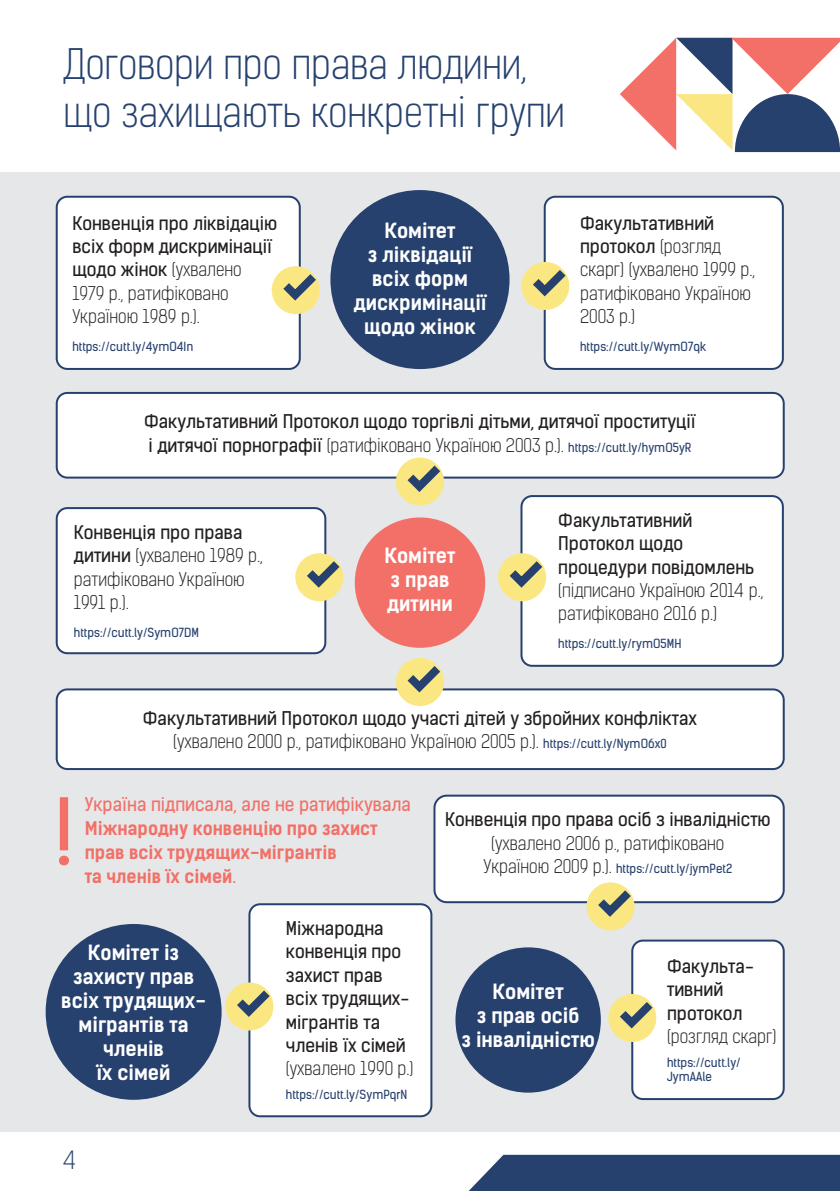
<style>
.page{position:relative;width:840px;height:1191px;background:#fff}
.page>*{position:absolute;margin:0;border:0;box-sizing:border-box;transform-origin:0 0}
.t1{font:87.4px "Kelson Sans Regular RU";color:#f27067}
.t2{font:40px/48px "Kelson Sans Light RU";color:#27416e}
.t3{font:23.8px "Kelson Sans Light RU";color:#27416e}
.t4{font:20px/24px "Kelson Sans Bold RU";color:#fff;text-align:center}
.t5{font:18px/23.4px "Kelson Sans Regular RU";color:#231f20}
.t6{font:18px/23.4px "Kelson Sans Light RU";color:#231f20}
.t7{font:18px/24px "Kelson Sans Bold RU";color:#f27067}
.t8{font:18px "Kelson Sans Regular RU";color:#f27067}
.t9{font:12px/14px "Kelson Sans Regular RU";color:#27416e}
.s1{font-family:"Kelson Sans Light RU"}
.s2{font-family:"Kelson Sans Regular RU"}
.s3{font-family:"Kelson Sans Regular RU";font-size:12px;color:#27416e}
.s4{font-family:"Kelson Sans Light RU";font-size:18px;color:#231f20}
</style>
<div class="page">
<div style="left:0;top:172px;width:839px;height:959px;background:#e6e7e9"></div>
<svg style="left:620px;top:38px;width:219px;height:114px"></svg>
<svg style="left:468px;top:1154px;width:371px;height:37px;background:#364e78"></svg>
<div style="left:354px;top:517px;width:131px;height:131px;background:#f27067;border-radius:50%"></div>
<div style="left:57px;top:508px;width:268px;height:145px;background:#fff;border-radius:11px"></div>
<div style="left:56px;top:507px;width:270px;height:147px;border:2px solid #27416e;border-radius:11px"></div>
<div style="left:295px;top:553px;width:48px;height:48px;background:#fae782;border-radius:50%"></div>
<svg style="left:298px;top:553px;width:46px;height:40px"></svg>
<div style="left:521px;top:496px;width:261px;height:170px;background:#fff;border-radius:11px"></div>
<div style="left:520px;top:495px;width:263px;height:172px;border:2px solid #27416e;border-radius:11px"></div>
<div style="left:498px;top:553px;width:48px;height:48px;background:#fae782;border-radius:50%"></div>
<svg style="left:501px;top:553px;width:46px;height:40px"></svg>
<div style="left:455px;top:947px;width:145px;height:145px;background:#27416e;border-radius:50%"></div>
<div style="left:434px;top:795px;width:349px;height:107px;background:#fff;border-radius:12px"></div>
<div style="left:433px;top:794px;width:351px;height:109px;border:2px solid #27416e;border-radius:12px"></div>
<div style="left:586px;top:882px;width:48px;height:48px;background:#fae782;border-radius:50%"></div>
<svg style="left:589px;top:882px;width:50px;height:40px"></svg>
<div style="left:632px;top:940px;width:151px;height:159px;background:#fff;border-radius:11px"></div>
<div style="left:631px;top:939px;width:153px;height:161px;border:2px solid #27416e;border-radius:11px"></div>
<div style="left:608px;top:994px;width:48px;height:48px;background:#fae782;border-radius:50%"></div>
<svg style="left:611px;top:993px;width:46px;height:41px"></svg>
<div style="left:57px;top:393px;width:726px;height:84px;background:#fff;border-radius:11px"></div>
<div style="left:56px;top:392px;width:728px;height:86px;border:2px solid #27416e;border-radius:11px"></div>
<div style="left:57px;top:689px;width:726px;height:80px;background:#fff;border-radius:11px"></div>
<div style="left:56px;top:688px;width:728px;height:82px;border:2px solid #27416e;border-radius:11px"></div>
<div style="left:396px;top:658px;width:48px;height:48px;background:#fae782;border-radius:50%"></div>
<svg style="left:399px;top:658px;width:49px;height:40px"></svg>
<div style="left:396px;top:457px;width:48px;height:48px;background:#fae782;border-radius:50%"></div>
<svg style="left:399px;top:457px;width:49px;height:41px"></svg>
<div style="left:330px;top:190px;width:179px;height:179px;background:#27416e;border-radius:50%"></div>
<div style="left:57px;top:197px;width:242px;height:172px;background:#fff;border-radius:11px"></div>
<div style="left:56px;top:196px;width:244px;height:174px;border:2px solid #27416e;border-radius:11px"></div>
<div style="left:271px;top:266px;width:48px;height:48px;background:#fae782;border-radius:50%"></div>
<svg style="left:275px;top:266px;width:45px;height:40px"></svg>
<div style="left:544px;top:197px;width:238px;height:172px;background:#fff;border-radius:11px"></div>
<div style="left:543px;top:196px;width:240px;height:174px;border:2px solid #27416e;border-radius:11px"></div>
<div style="left:521px;top:262px;width:48px;height:48px;background:#fae782;border-radius:50%"></div>
<svg style="left:524px;top:261px;width:46px;height:41px"></svg>
<div style="left:46px;top:924px;width:175px;height:175px;background:#27416e;border-radius:50%"></div>
<div style="left:249px;top:904px;width:182px;height:212px;background:#fff;border-radius:11px"></div>
<div style="left:248px;top:903px;width:184px;height:214px;border:2px solid #27416e;border-radius:11px"></div>
<div style="left:225px;top:982px;width:48px;height:48px;background:#fae782;border-radius:50%"></div>
<svg style="left:228px;top:982px;width:46px;height:40px"></svg>
<h2 class="t2" style="left:64px;top:41px;width:502px">Договори про права людини, що захищають конкретні групи</h2>
<p class="t5" style="left:72px;top:211px;width:206px">Конвенція про ліквідацію всіх форм дискримінації щодо жінок <span class="s1">(ухвалено</span></p>
<p class="t6" style="left:72px;top:282px;width:157px">1979 р., ратифіковано<br>Україною 1989 р.).</p>
<p class="t9" style="left:72px;top:339px;width:122px">https://cutt.ly/4ymO4In</p>
<p class="t4" style="left:353px;top:218px;width:134px">Комітет<br>з ліквідації всіх форм дискримінації щодо жінок</p>
<p class="t5" style="left:579px;top:211px;width:142px">Факультативний протокол <span class="s1">(розгляд</span></p>
<p class="t6" style="left:579px;top:258px;width:176px">скарг) (ухвалено 1999 р., ратифіковано Україною<br>2003 р.)</p>
<p class="t9" style="left:579px;top:339px;width:127px">https://cutt.ly/WymO7qk</p>
<p class="t5" style="left:144px;top:410px;width:553px">Факультативний Протокол щодо торгівлі дітьми, дитячої проституції</p>
<p class="t6" style="left:148px;top:434px;width:544px"><span class="s2">і дитячої порнографії</span> (ратифіковано Україною 2003 р.). <span class="s3">https://cutt.ly/hymO5yR</span></p>
<p class="t5" style="left:74px;top:520px;width:170px">Конвенція про права</p>
<p class="t6" style="left:74px;top:544px;width:190px"><span class="s2">дитини</span> (ухвалено 1989 р., ратифіковано Україною<br>1991 р.).</p>
<p class="t9" style="left:74px;top:625px;width:126px">https://cutt.ly/SymO7DM</p>
<p class="t4" style="left:384px;top:544px;width:72px;text-align:left">Комітет з прав дитини</p>
<p class="t5" style="left:558px;top:508px;width:197px">Факультативний<br>Протокол щодо процедури повідомлень</p>
<p class="t6" style="left:558px;top:579px;width:206px">(підписано Україною 2014 р., ратифіковано 2016 р.)</p>
<p class="t9" style="left:558px;top:636px;width:124px">https://cutt.ly/rymO5MH</p>
<p class="t5" style="left:143px;top:706px;width:555px">Факультативний Протокол щодо участі дітей у збройних конфліктах</p>
<p class="t6" style="left:173px;top:730px;width:494px">(ухвалено 2000 р., ратифіковано Україною 2005 р.). <span class="s3">https://cutt.ly/NymO6x0</span></p>
<h1 class="t1" style="left:54px;top:778px;width:21px">!</h1>
<p class="t8" style="left:85px;top:793px;width:327px">Україна підписала, але не ратифікувала</p>
<p class="t7" style="left:85px;top:816px;width:294px">Міжнародну конвенцію про захист прав всіх трудящих-мігрантів<br>та членів їх сімей<span class="s2">.</span></p>
<p class="t5" style="left:445px;top:808px;width:327px">Конвенція про права осіб з інвалідністю</p>
<p class="t6" style="left:491px;top:831px;width:234px">(ухвалено 2006 р., ратифіковано</p>
<p class="t9" style="left:483px;top:862px;width:250px"><span class="s4">Україною 2009 р.).</span> https://cutt.ly/jymPet2</p>
<p class="t4" style="left:61px;top:941px;width:146px">Комітет із захисту прав всіх трудящих&shy;мігрантів та членів<br>їх сімей</p>
<h3 class="t3" style="left:64px;top:1145px;width:14px">4</h3>
<p class="t5" style="left:286px;top:916px;width:125px">Міжнародна конвенція про захист прав всіх трудящих&shy;мігрантів та членів їх сімей</p>
<p class="t6" style="left:286px;top:1057px;width:129px">(ухвалено 1990 р.)</p>
<p class="t9" style="left:286px;top:1087px;width:123px">https://cutt.ly/SymPqrN</p>
<p class="t4" style="left:461px;top:979px;width:135px">Комітет<br>з прав осіб<br>з інвалідністю</p>
<p class="t5" style="left:666px;top:954px;width:88px">Факульта&shy;тивний протокол</p>
<p class="t6" style="left:666px;top:1025px;width:111px">(розгляд скарг)</p>
<p class="t9" style="left:666px;top:1055px;width:75px">https://cutt.ly/<br>JymAAle</p>
</div>
